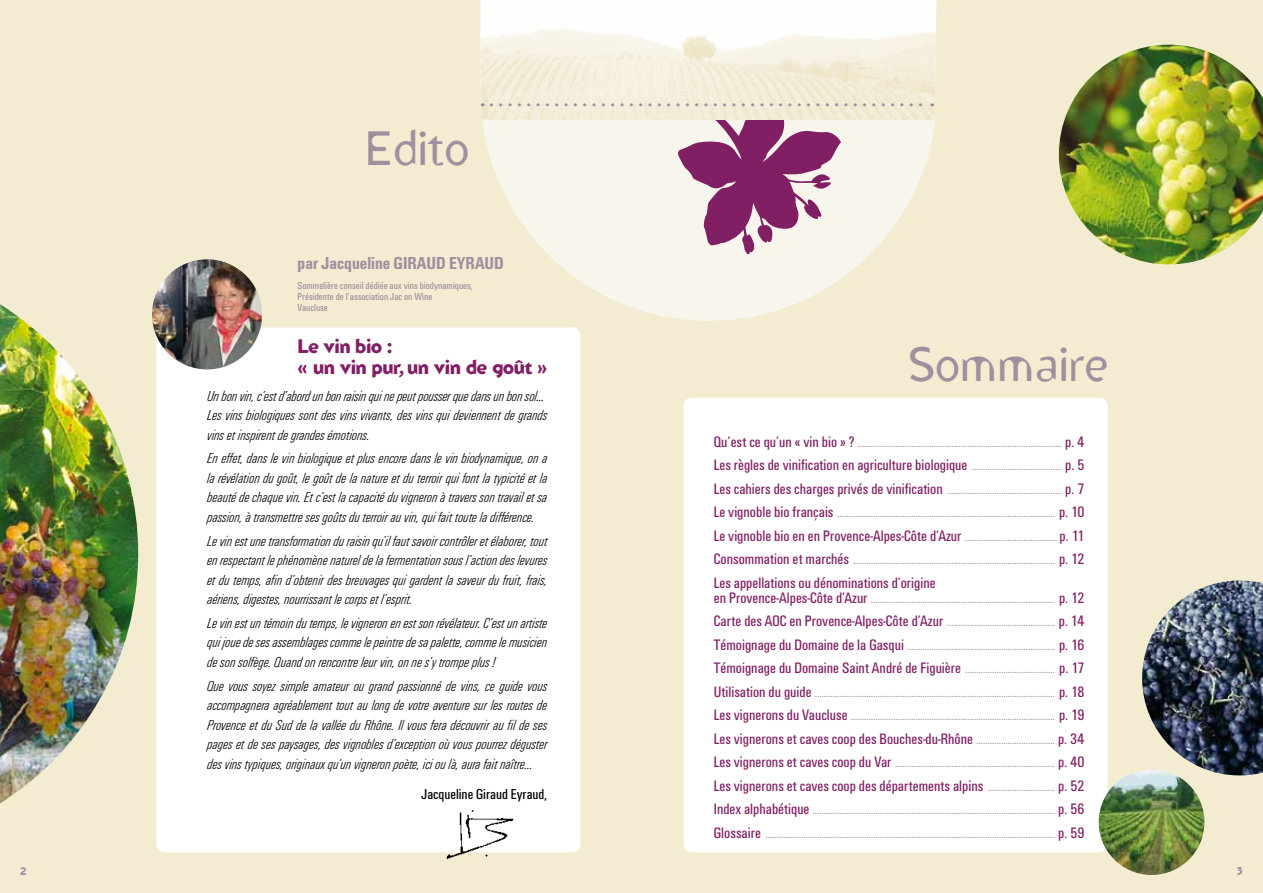
<style>
.page{position:relative;width:1263px;height:893px;background:#f4ecd1}
.page>*{position:absolute;margin:0;border:0;box-sizing:border-box;transform-origin:0 0}
.t1{font:300 48px "Blindfish";color:#a08f9f}
.t2{font:700 19.5px/21px "Blindfish";letter-spacing:-.02em;color:#811f65}
.t3{font:700 condensed 18px "Unitus T";color:#a08f9f}
.t4{font:condensed 15.75px "Unitus T";color:#811f65}
.t5{font:italic 300 condensed 15px/19.5px "Unitus T";color:#000;text-align:justify}
.t6{font:condensed 15px "Unitus T";color:#000}
.t7{font:condensed 12px/23.5px "Unitus T";color:#a08f9f}
.t8{font:700 11.25px "Blindfish";color:#a08f9f}
.t9{font:condensed 10.5px/11.2px "Unitus T";color:#a08f9f}
.s1{font-size:15.75px;color:#811f65}
.s2{font-size:12px;color:#a08f9f}
</style>
<div class="page">
<svg style="left:482px;top:120px;width:453px;height:201px;fill:#f8f6ec"></svg>
<img style="left:481px;top:0;width:455px;height:120px">
<svg style="left:677px;top:120px;width:165px;height:136px;background:#b985a5"></svg>
<svg style="left:491px;top:103px;width:442px;height:3px"></svg>
<div style="left:156px;top:327px;width:424px;height:525px;background:#fff;border-radius:9px"></div>
<div style="left:684px;top:398px;width:424px;height:454px;background:#fff;border-radius:9px"></div>
<img style="left:1059px;top:45px;width:204px;height:219px">
<img style="left:0;top:304px;width:138px;height:499px">
<img style="left:152px;top:259px;width:110px;height:110px">
<img style="left:1142px;top:580px;width:121px;height:195px">
<img style="left:1099px;top:769px;width:105px;height:106px;border-radius:53px">
<img style="left:444px;top:810px;width:73px;height:50px">
<h1 class="t1" style="left:364px;top:119px;width:109px">Edito</h1>
<h3 class="t3" style="left:298px;top:253px;width:208px">par Jacqueline GIRAUD EYRAUD</h3>
<p class="t9" style="left:298px;top:280px;width:177px">Sommelière conseil dédiée aux vins biodynamiques,<br>Présidente de l’association Jac on Wine<br>Vaucluse</p>
<h2 class="t2" style="left:298px;top:335px;width:251px">Le vin bio :<br>« un vin pur, un vin de goût »</h2>
<p class="t5" style="left:207px;top:386px;width:342px;text-align:left">Un bon vin, c’est d’abord un bon raisin qui ne peut pousser que dans un bon sol...<br>Les vins biologiques sont des vins vivants, des vins qui deviennent de grands vins et inspirent de grandes émotions.</p>
<p class="t5" style="left:207px;top:448px;width:342px">En effet, dans le vin biologique et plus encore dans le vin biodynamique, on a la révélation du goût, le goût de la nature et du terroir qui font la typicité et la beauté de chaque vin. Et c’est la capacité du vigneron à travers son travail et sa passion, à transmettre ses goûts du terroir au vin, qui fait toute la différence.</p>
<p class="t5" style="left:207px;top:531px;width:342px">Le vin est une transformation du raisin qu’il faut savoir contrôler et élaborer, tout en respectant le phénomène naturel de la fermentation sous l’action des levures et du temps, afin d’obtenir des breuvages qui gardent la saveur du fruit, frais, aériens, digestes, nourrissant le corps et l’esprit.</p>
<p class="t5" style="left:207px;top:613px;width:342px">Le vin est un témoin du temps, le vigneron en est son révélateur. C’est un artiste qui joue de ses assemblages comme le peintre de sa palette, comme le musicien de son solfège. Quand on rencontre leur vin, on ne s’y trompe plus !</p>
<p class="t5" style="left:207px;top:676px;width:342px">Que vous soyez simple amateur ou grand passionné de vins, ce guide vous accompagnera agréablement tout au long de votre aventure sur les routes de Provence et du Sud de la vallée du Rhône. Il vous fera découvrir au fil de ses pages et de ses paysages, des vignobles d’exception où vous pourrez déguster des vins typiques, originaux qu’un vigneron poète, ici ou là, aura fait naître...</p>
<p class="t6" style="left:421px;top:785px;width:127px">Jacqueline Giraud Eyraud,</p>
<h1 class="t1" style="left:906px;top:335px;width:205px">Sommaire</h1>
<p class="t7" style="left:714px;top:431px;width:372px"><span class="s1">Qu’est ce qu’un « vin bio » ?</span> ........................................................................................... <span class="s1">p. 4</span></p>
<h3 class="t4" style="left:714px;top:456px;width:372px">Les règles de vinification en agriculture biologique <span class="s2">........................................</span> p. 5</h3>
<p class="t7" style="left:714px;top:478px;width:372px"><span class="s1">Les cahiers des charges privés de vinification</span> ................................................... <span class="s1">p. 7<br>Le vignoble bio français</span> ................................................................................................. <span class="s1">p. 10</span></p>
<h3 class="t4" style="left:714px;top:526px;width:372px">Le vignoble bio en en Provence-Alpes-Côte d’Azur <span class="s2">.........................................</span> p. 11</h3>
<p class="t7" style="left:714px;top:548px;width:372px"><span class="s1">Consommation et marchés</span> .......................................................................................... <span class="s1">p. 12</span></p>
<h3 class="t4" style="left:714px;top:573px;width:223px">Les appellations ou dénominations d’origine</h3>
<p class="t7" style="left:714px;top:587px;width:372px;text-align:justify"><span class="s1">en Provence-Alpes-Côte d’Azur</span> .................................................................................. <span class="s1">p. 12<br>Carte des AOC en Provence-Alpes-Côte d’Azur</span> ................................................ <span class="s1">p. 14<br>Témoignage du Domaine de la Gasqui</span> .................................................................. <span class="s1">p. 16</span></p>
<h3 class="t4" style="left:714px;top:659px;width:372px">Témoignage du Domaine Saint André de Figuière <span class="s2">........................................</span> p. 17</h3>
<p class="t7" style="left:714px;top:681px;width:372px"><span class="s1">Utilisation du guide</span> ........................................................................................................... <span class="s1">p. 18<br>Les vignerons du Vaucluse</span> ........................................................................................... <span class="s1">p. 19</span></p>
<h3 class="t4" style="left:714px;top:729px;width:372px">Les vignerons et caves coop des Bouches-du-Rhône <span class="s2">...................................</span> p. 34</h3>
<p class="t7" style="left:714px;top:751px;width:372px"><span class="s1">Les vignerons et caves coop du Var</span> ....................................................................... <span class="s1">p. 40</span></p>
<h3 class="t4" style="left:714px;top:776px;width:372px">Les vignerons et caves coop des départements alpins <span class="s2">..............................</span> p. 52</h3>
<p class="t7" style="left:714px;top:798px;width:372px"><span class="s1">Index alphabétique</span> ............................................................................................................ <span class="s1">p. 56<br>Glossaire</span> ................................................................................................................................. <span class="s1">p. 59</span></p>
<p class="t8" style="left:20px;top:864px;width:8px">2</p>
<p class="t8" style="left:1236px;top:864px;width:8px">3</p>
</div>
